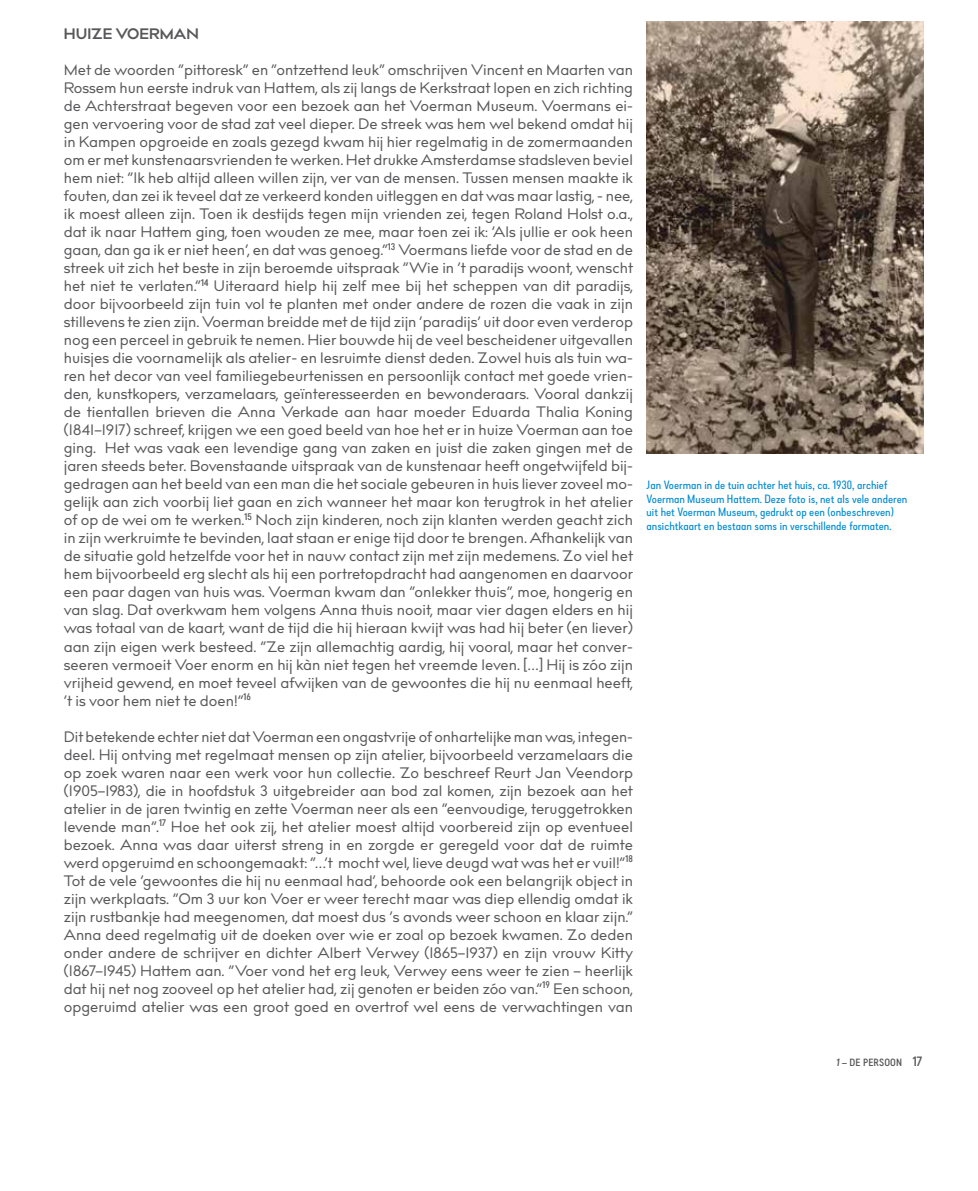
<style>
.page{position:relative;width:978px;height:1191px;background:#fff}
.page>*{position:absolute;margin:0;border:0;box-sizing:border-box;transform-origin:0 0}
.t1{font:15px/18px "billcorporatemedium";color:#58585a;text-align:justify}
.t2{font:700 15px "billcorporatemedium";letter-spacing:.01em;color:#58585a}
.t3{font:12px/13.5px "Falena";color:#008bd0}
.t4{font:500 10.5px "Falena";letter-spacing:.01em;color:#58585a}
.s1{font-style:italic}
.s2{font-size:13.5px}
</style>
<div class="page">
<img style="left:647px;top:21px;width:277px;height:432px">
<p class="t2" style="left:64px;top:23px;width:137px">HUIZE VOERMAN</p>
<p class="t1" style="left:64px;top:62px;width:571px">Met de woorden “pittoresk” en “ontzettend leuk” omschrijven Vincent en Maarten van Rossem hun eerste indruk van Hattem, als zij langs de Kerkstraat lopen en zich richting de Achterstraat begeven voor een bezoek aan het Voerman Museum. Voermans ei&shy;gen vervoering voor de stad zat veel dieper. De streek was hem wel bekend omdat hij in Kampen opgroeide en zoals gezegd kwam hij hier regelmatig in de zomermaanden om er met kunstenaarsvrienden te werken. Het drukke Amsterdamse stadsleven beviel hem niet: “Ik heb altijd alleen willen zijn, ver van de mensen. Tussen mensen maakte ik fouten, dan zei ik teveel dat ze verkeerd konden uitleggen en dat was maar lastig, - nee, ik moest alleen zijn. Toen ik destijds tegen mijn vrienden zei, tegen Roland Holst o.a., dat ik naar Hattem ging, toen wouden ze mee, maar toen zei ik: ‘Als jullie er ook heen gaan, dan ga ik er niet heen’, en dat was genoeg.”<sup>13</sup> Voermans liefde voor de stad en de streek uit zich het beste in zijn beroemde uitspraak “Wie in ‘t paradijs woont, wenscht het niet te verlaten.”<sup>14</sup> Uiteraard hielp hij zelf mee bij het scheppen van dit paradijs, door bijvoorbeeld zijn tuin vol te planten met onder andere de rozen die vaak in zijn stillevens te zien zijn. Voerman breidde met de tijd zijn ‘paradijs’ uit door even verderop nog een perceel in gebruik te nemen. Hier bouwde hij de veel bescheidener uitgevallen huisjes die voornamelijk als atelier- en lesruimte dienst deden. Zowel huis als tuin wa&shy;ren het decor van veel familiegebeurtenissen en persoonlijk contact met goede vrien&shy;den, kunstkopers, verzamelaars, geïnteresseerden en bewonderaars. Vooral dankzij de tientallen brieven die Anna Verkade aan haar moeder Eduarda Thalia Koning (1841–1917) schreef, krijgen we een goed beeld van hoe het er in huize Voerman aan toe ging. Het was vaak een levendige gang van zaken en juist die zaken gingen met de jaren steeds beter. Bovenstaande uitspraak van de kunstenaar heeft ongetwijfeld bij&shy;gedragen aan het beeld van een man die het sociale gebeuren in huis liever zoveel mo&shy;gelijk aan zich voorbij liet gaan en zich wanneer het maar kon terugtrok in het atelier of op de wei om te werken.<sup>15</sup> Noch zijn kinderen, noch zijn klanten werden geacht zich in zijn werkruimte te bevinden, laat staan er enige tijd door te brengen. Afhankelijk van de situatie gold hetzelfde voor het in nauw contact zijn met zijn medemens. Zo viel het hem bijvoorbeeld erg slecht als hij een portretopdracht had aangenomen en daarvoor een paar dagen van huis was. Voerman kwam dan “onlekker thuis”, moe, hongerig en van slag. Dat overkwam hem volgens Anna thuis nooit, maar vier dagen elders en hij was totaal van de kaart, want de tijd die hij hieraan kwijt was had hij beter (en liever) aan zijn eigen werk besteed. “Ze zijn allemachtig aardig, hij vooral, maar het conver&shy;seeren vermoeit Voer enorm en hij kàn niet tegen het vreemde leven. […] Hij is zóo zijn vrijheid gewend, en moet teveel afwijken van de gewoontes die hij nu eenmaal heeft, ’t is voor hem niet te doen!”<sup>16</sup></p>
<p class="t1" style="left:64px;top:728px;width:571px">Dit betekende echter niet dat Voerman een ongastvrije of onhartelijke man was, integen&shy;deel. Hij ontving met regelmaat mensen op zijn atelier, bijvoorbeeld verzamelaars die op zoek waren naar een werk voor hun collectie. Zo beschreef Reurt Jan Veendorp (1905–1983), die in hoofdstuk 3 uitgebreider aan bod zal komen, zijn bezoek aan het atelier in de jaren twintig en zette Voerman neer als een “eenvoudige, teruggetrokken levende man”.<sup>17</sup> Hoe het ook zij, het atelier moest altijd voorbereid zijn op eventueel bezoek. Anna was daar uiterst streng in en zorgde er geregeld voor dat de ruimte werd opgeruimd en schoongemaakt: “…’t mocht wel, lieve deugd wat was het er vuil!”<sup>18<br></sup>Tot de vele ‘gewoontes die hij nu eenmaal had’, behoorde ook een belangrijk object in zijn werkplaats. “Om 3 uur kon Voer er weer terecht maar was diep ellendig omdat ik zijn rustbankje had meegenomen, dat moest dus ’s avonds weer schoon en klaar zijn.” Anna deed regelmatig uit de doeken over wie er zoal op bezoek kwamen. Zo deden onder andere de schrijver en dichter Albert Verwey (1865–1937) en zijn vrouw Kitty (1867–1945) Hattem aan. “Voer vond het erg leuk, Verwey eens weer te zien – heerlijk dat hij net nog zooveel op het atelier had, zij genoten er beiden zóo van.”<sup>19</sup> Een schoon, opgeruimd atelier was een groot goed en overtrof wel eens de verwachtingen van</p>
<p class="t3" style="left:647px;top:478px;width:262px">Jan Voerman in de tuin achter het huis, ca. 1930, archief Voerman Museum Hattem. Deze foto is, net als vele anderen uit het Voerman Museum, gedrukt op een (onbeschreven) ansichtkaart en bestaan soms in verschillende formaten.</p>
<p class="t4" style="left:836px;top:1055px;width:88px"><span class="s1">1</span> — DE PERSOON <span class="s2">17</span></p>
</div>
